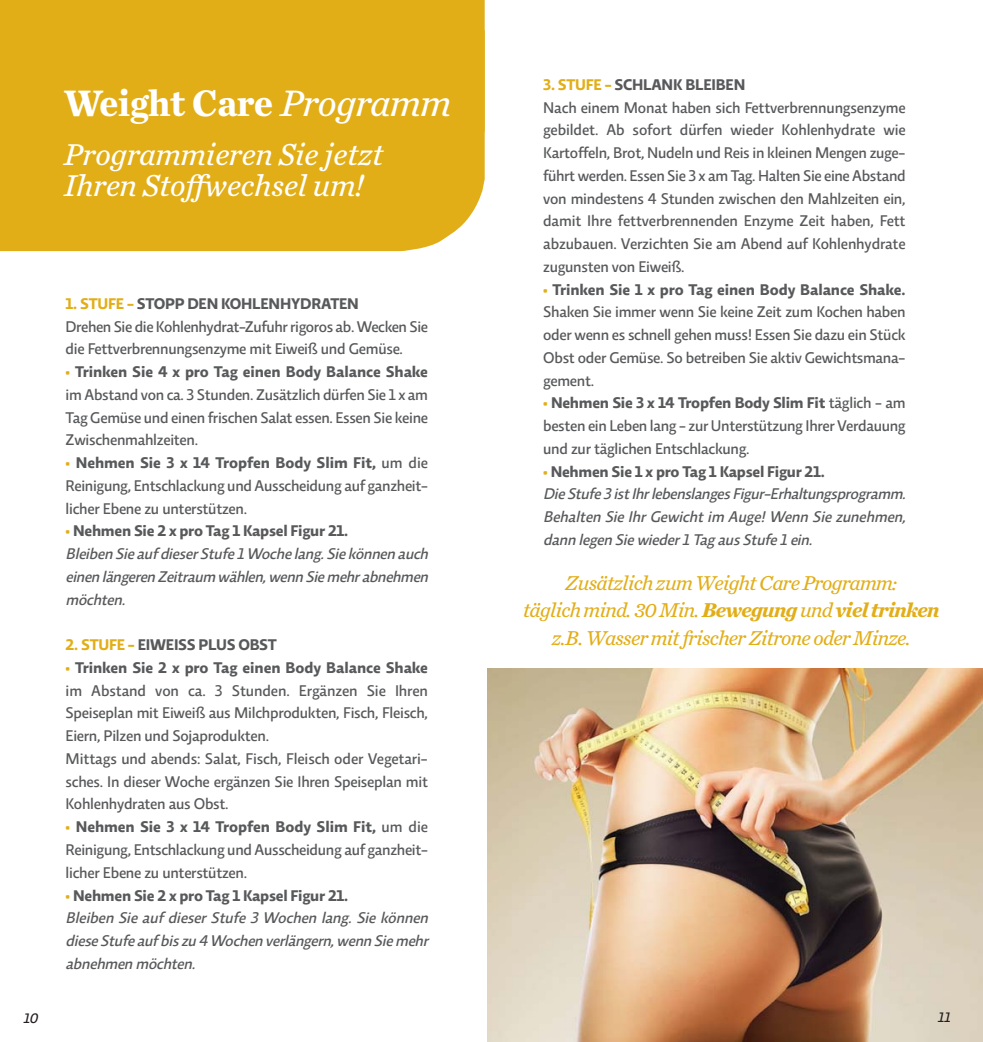
<style>
.page{position:relative;width:983px;height:1042px;background:#fff}
.page>*{position:absolute;margin:0;border:0;box-sizing:border-box;transform-origin:0 0}
.t1{font:700 38.5px "Chronicle Text G1";letter-spacing:-.01em;color:#fff;scale:.95 1}
.t2{font:italic 31.5px/31.5px "Chronicle Text G3";color:#fff}
.t3{font:italic 21px/27.3px "Chronicle Text G3";letter-spacing:-.03em;color:#e2ae18;text-align:center}
.t4{font:500 15.75px/22.8px "Relato Sans OT";letter-spacing:-.015em;color:#58595b;text-align:justify}
.t5{font:italic 500 15.75px/22.8px "Relato Sans OT";letter-spacing:-.015em;color:#58595b}
.t6{font:700 15.75px "Relato Sans OT";letter-spacing:-.015em;color:#58595b}
.t7{font:italic 500 14px "Relato Sans OT";color:#231f20}
.s1{font-family:"Chronicle Text G3";font-weight:400;font-style:italic}
.s2{font-weight:700;color:#e2ae18}
.s3{font-weight:700}
.s4{font-weight:700;font-style:normal;color:#e2ae18}
.s5{font-weight:700;font-style:normal}
.s6{color:#e2ae18}
</style>
<div class="page">
<div style="left:0;top:223px;width:464px;height:28px;background:#e2ae18"></div>
<div style="left:0;top:0;width:484px;height:223px;background:#e2ae18"></div>
<img style="left:521px;top:668px;width:200px;height:1px">
<img style="left:487px;top:669px;width:495px;height:373px">
<h1 class="t1" style="left:64px;top:80px;width:409px">Weight Care <span class="s1">Programm</span></h1>
<h2 class="t2" style="left:64px;top:142px;width:321px">Programmieren Sie jetzt<br>Ihren Stoffwechsel um!</h2>
<p class="t4" style="left:66px;top:294px;width:364px;text-align:left"><span class="s2">1. STUFE -</span> <span class="s3">STOPP DEN KOHLENHYDRATEN<br></span>Drehen Sie die Kohlenhydrat-Zufuhr rigoros ab. Wecken Sie die Fettverbrennungsenzyme mit Eiweiß und Gemüse.</p>
<p class="t4" style="left:66px;top:362px;width:364px"><span class="s2">•</span> <span class="s3">Trinken Sie 4 x pro Tag einen Body Balance Shake </span>im Abstand von ca. 3 Stunden. Zusätzlich dürfen Sie 1 x am Tag Gemüse und einen frischen Salat essen. Essen Sie keine Zwischenmahlzeiten.</p>
<p class="t4" style="left:66px;top:453px;width:364px"><span class="s2">•</span> <span class="s3">Nehmen Sie 3 x 14 Tropfen Body Slim Fit,</span> um die Reinigung, Entschlackung und Ausscheidung auf ganzheit&shy;licher Ebene zu unterstützen.</p>
<p class="t5" style="left:66px;top:521px;width:367px"><span class="s4">•</span> <span class="s5">Nehmen Sie 2 x pro Tag 1 Kapsel Figur 21.<br></span>Bleiben Sie auf dieserStufe 1 Woche lang.Sie können auch einen längeren Zeitraum wählen,wenn Sie mehrabnehmen möchten.</p>
<p class="t6" style="left:66px;top:639px;width:213px"><span class="s6">2. STUFE -</span> EIWEISS PLUS OBST</p>
<p class="t4" style="left:66px;top:658px;width:364px;text-align:left"><span class="s2">•</span> <span class="s3">Trinken Sie 2 x pro Tag einen Body Balance Shake </span>im Abstand von ca. 3 Stunden. Ergänzen Sie Ihren Speiseplan mit Eiweiß aus Milchprodukten, Fisch, Fleisch, Eiern, Pilzen und Sojaprodukten.<br>Mittags und abends: Salat, Fisch, Fleisch oder Vegetari&shy;sches. In dieser Woche ergänzen Sie Ihren Speiseplan mit Kohlenhydraten aus Obst.</p>
<p class="t4" style="left:66px;top:817px;width:364px"><span class="s2">•</span> <span class="s3">Nehmen Sie 3 x 14 Tropfen Body Slim Fit,</span> um die Reinigung, Entschlackung und Ausscheidung auf ganzheit&shy;licher Ebene zu unterstützen.</p>
<p class="t5" style="left:66px;top:885px;width:367px"><span class="s4">•</span> <span class="s5">Nehmen Sie 2 x pro Tag 1 Kapsel Figur 21.<br></span>Bleiben Sie auf dieser Stufe 3 Wochen lang. Sie können diese Stufe auf biszu 4 Wochen verlängern,wenn Sie mehr abnehmen möchten.</p>
<p class="t4" style="left:543px;top:75px;width:364px;text-align:left"><span class="s2">3. STUFE -</span> <span class="s3">SCHLANK BLEIBEN<br></span>Nach einem Monat haben sich Fettverbrennungsenzyme gebildet. Ab sofort dürfen wieder Kohlenhydrate wie Kartoffeln, Brot, Nudeln und Reis in kleinen Mengen zuge&shy;führt werden. Essen Sie 3 x am Tag. Halten Sie eine Abstand von mindestens 4 Stunden zwischen den Mahlzeiten ein, damit Ihre fettverbrennenden Enzyme Zeit haben, Fett abzubauen. Verzichten Sie am Abend auf Kohlenhydrate zugunsten von Eiweiß.</p>
<p class="t4" style="left:543px;top:279px;width:364px"><span class="s2">•</span> <span class="s3">Trinken Sie 1 x pro Tag einen Body Balance Shake.<br></span>Shaken Sie immer wenn Sie keine Zeit zum Kochen haben oder wenn es schnell gehen muss! Essen Sie dazu ein Stück Obst oder Gemüse. So betreiben Sie aktiv Gewichtsmana&shy;gement.</p>
<p class="t4" style="left:543px;top:393px;width:364px"><span class="s2">•</span> <span class="s3">Nehmen Sie 3 x 14 Tropfen Body Slim Fit</span> täglich - am besten ein Leben lang - zur Unterstützung Ihrer Verdauung und zur täglichen Entschlackung.</p>
<p class="t5" style="left:543px;top:461px;width:367px"><span class="s4">•</span> <span class="s5">Nehmen Sie 1 x pro Tag 1 Kapsel Figur 21.<br></span>Die Stufe 3 istIhrlebenslangesFigur-Erhaltungsprogramm.<br>Behalten Sie Ihr Gewicht im Auge! Wenn Sie zunehmen, dann legen Sie wieder1 Tag ausStufe 1 ein.</p>
<h3 class="t3" style="left:523px;top:571px;width:417px">Zusätzlich zum Weight Care Programm:<br>täglich mind. 30 Min. <span class="s3">Bewegung</span>und <span class="s3">viel trinken </span>z.B. Wasser mit frischer Zitrone oder Minze.</h3>
<p class="t7" style="left:23px;top:1012px;width:19px">10</p>
<p class="t7" style="left:937px;top:1012px;width:17px">11</p>
</div>
